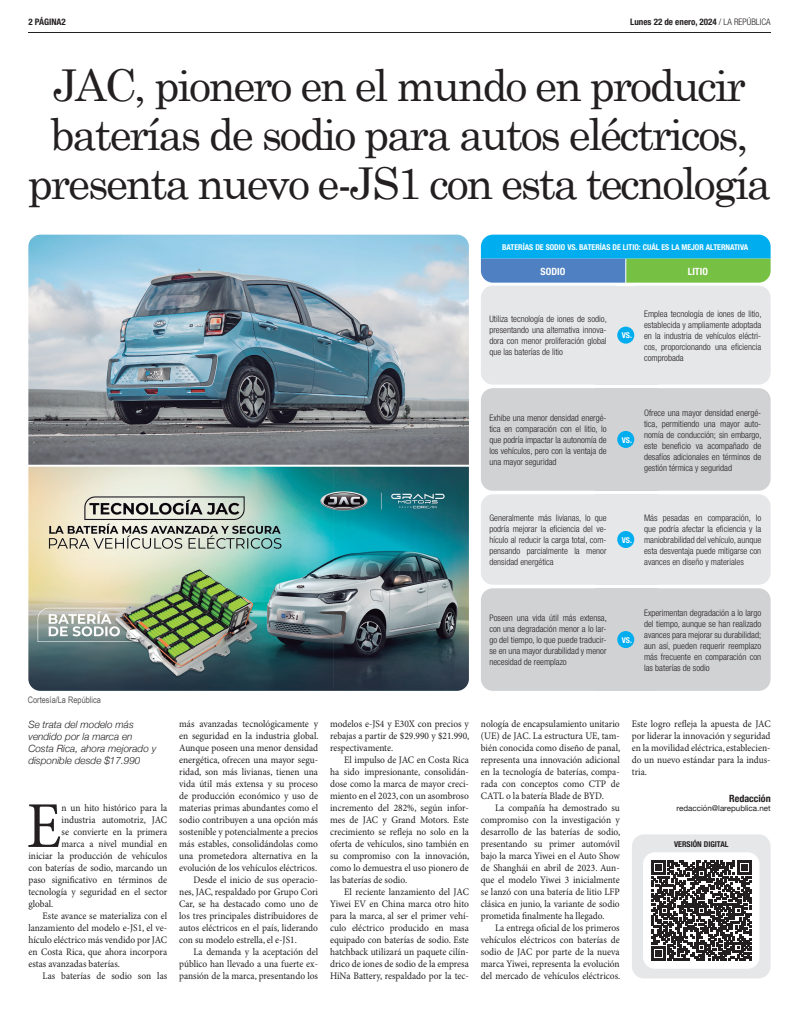
<style>
.page{position:relative;width:799px;height:1021px;background:#fff}
.page>*{position:absolute;margin:0;border:0;box-sizing:border-box;transform-origin:0 0}
.t1{font:65.4px "Minion Pro";color:#231f20;scale:.94 1}
.t2{font:43.9px/49px "Century Schoolbook";letter-spacing:-.05em;color:#231f20;text-align:center}
.t3{font:10px/12px "Minion Pro";color:#231f20;text-align:justify;scale:.94 1}
.t4{font:italic 300 10px/12px "Helvetica Neue";color:#231f20}
.t5{font:700 condensed 10px "Helvetica Neue";color:#fff}
.t6{font:700 condensed 10px "Helvetica Neue";color:#231f20}
.t7{font:300 condensed 9px/11px "Helvetica Neue";color:#231f20;text-align:justify}
.t8{font:700 condensed 9px "Helvetica Neue LT Std";color:#231f20}
.t9{font:9px "Arial Narrow";color:#57585a}
.t10{font:700 condensed 8px "Helvetica Neue";color:#fff}
.t11{font:8px "Helvetica Neue";color:#231f20}
.t12{font:700 condensed 8px "Helvetica Neue";color:#231f20}
.s1{font-weight:300}
</style>
<div class="page">
<hr style="left:28px;top:32px;width:742px;height:1px;background:#231f20">
<div style="left:631px;top:834px;width:139px;height:144px;background:#e6e7e9;border-radius:12px"></div>
<div style="left:642px;top:852px;width:117px;height:116px;background:#fff;border-radius:12px"></div>
<svg style="left:651px;top:860px;width:100px;height:100px"></svg>
<svg style="left:480px;top:235px;width:290px;height:456px;background:#cad7db"></svg>
<div style="left:617px;top:326px;width:17px;height:17px;background:#00aeef;border-radius:50%"></div>
<div style="left:617px;top:431px;width:17px;height:17px;background:#00aeef;border-radius:50%"></div>
<div style="left:617px;top:531px;width:17px;height:17px;background:#00aeef;border-radius:50%"></div>
<div style="left:617px;top:631px;width:17px;height:17px;background:#00aeef;border-radius:50%"></div>
<img style="left:28px;top:235px;width:440px;height:229px">
<img style="left:28px;top:466px;width:440px;height:225px">
<p class="t8" style="left:28px;top:17px;width:39px">2 PÁGINA2</p>
<p class="t8" style="left:630px;top:17px;width:142px">Lunes 22 de enero, 2024 <span class="s1">/ LA REPÚBLICA</span></p>
<h2 class="t2" style="left:28px;top:59px;width:744px">JAC, pionero en el mundo en producir baterías de sodio para autos eléctricos, presenta nuevo e-JS1 con esta tecnología</h2>
<p class="t10" style="left:502px;top:242px;width:247px">BATERÍAS DE SODIO VS. BATERÍAS DE LITIO: CUÁL ES LA MEJOR ALTERNATIVA</p>
<p class="t5" style="left:540px;top:265px;width:26px">SODIO</p>
<p class="t5" style="left:687px;top:265px;width:22px">LITIO</p>
<p class="t7" style="left:644px;top:308px;width:119px">Emplea tecnología de iones de litio, establecida y ampliamente adoptada en la industria de vehículos eléctri&shy;cos, proporcionando una eficiencia comprobada</p>
<p class="t7" style="left:489px;top:313px;width:119px">Utiliza tecnología de iones de sodio, presentando una alternativa innova&shy;dora con menor proliferación global que las baterías de litio</p>
<p class="t10" style="left:621px;top:330px;width:12px">VS.</p>
<p class="t7" style="left:489px;top:412px;width:119px">Exhibe una menor densidad energé&shy;tica en comparación con el litio, lo que podría impactar la autonomía de los vehículos, pero con la ventaja de una mayor seguridad</p>
<p class="t10" style="left:621px;top:435px;width:12px">VS.</p>
<p class="t7" style="left:644px;top:407px;width:119px">Ofrece una mayor densidad energé&shy;tica, permitiendo una mayor auto&shy;nomía de conducción; sin embargo, este beneficio va acompañado de desafíos adicionales en términos de gestión térmica y seguridad</p>
<p class="t7" style="left:489px;top:512px;width:119px">Generalmente más livianas, lo que podría mejorar la eficiencia del ve&shy;hículo al reducir la carga total, com&shy;pensando parcialmente la menor densidad energética</p>
<p class="t10" style="left:621px;top:535px;width:12px">VS.</p>
<p class="t7" style="left:644px;top:512px;width:119px">Más pesadas en comparación, lo que podría afectar la eficiencia y la maniobrabilidad del vehículo, aunque esta desventaja puede mitigarse con avances en diseño y materiales</p>
<p class="t9" style="left:28px;top:693px;width:75px">Cortesía/La República</p>
<p class="t4" style="left:28px;top:717px;width:129px">Se trata del modelo más vendido por la marca en<br>Costa Rica, ahora mejorado y disponible desde $17.990</p>
<h1 class="t1" style="left:27px;top:787px;width:39px">E</h1>
<p class="t3" style="left:61px;top:802px;width:114px">n un hito histórico para la</p>
<p class="t3" style="left:61px;top:814px;width:114px">industria automotriz, JAC</p>
<p class="t3" style="left:61px;top:826px;width:114px">se convierte en la primera</p>
<p class="t3" style="left:61px;top:838px;width:114px">marca a nivel mundial en</p>
<p class="t3" style="left:28px;top:850px;width:149px">iniciar la producción de vehículos</p>
<p class="t3" style="left:28px;top:862px;width:149px">con baterías de sodio, marcando un</p>
<p class="t3" style="left:28px;top:874px;width:149px">paso significativo en términos de</p>
<p class="t3" style="left:28px;top:886px;width:149px">tecnología y seguridad en el sector</p>
<p class="t3" style="left:28px;top:898px;width:28px">global.</p>
<p class="t3" style="left:43px;top:910px;width:134px">Este avance se materializa con el</p>
<p class="t3" style="left:28px;top:922px;width:149px">lanzamiento del modelo e-JS1, el ve-</p>
<p class="t3" style="left:28px;top:934px;width:149px">hículo eléctrico más vendido por JAC</p>
<p class="t3" style="left:28px;top:946px;width:149px">en Costa Rica, que ahora incorpora</p>
<p class="t3" style="left:28px;top:958px;width:99px">estas avanzadas baterías.</p>
<p class="t3" style="left:43px;top:970px;width:134px">Las baterías de sodio son las</p>
<p class="t7" style="left:489px;top:612px;width:119px">Poseen una vida útil más extensa, con una degradación menor a lo lar&shy;go del tiempo, lo que puede traducir&shy;se en una mayor durabilidad y menor necesidad de reemplazo</p>
<p class="t10" style="left:621px;top:635px;width:12px">VS.</p>
<p class="t7" style="left:644px;top:607px;width:119px">Experimentan degradación a lo largo del tiempo, aunque se han realizado avances para mejorar su durabilidad; aun así, pueden requerir reemplazo más frecuente en comparación con las baterías de sodio</p>
<p class="t3" style="left:179px;top:718px;width:149px">más avanzadas tecnológicamente y</p>
<p class="t3" style="left:179px;top:730px;width:150px">en seguridad en la industria global.</p>
<p class="t3" style="left:179px;top:742px;width:149px">Aunque poseen una menor densidad</p>
<p class="t3" style="left:179px;top:754px;width:149px">energética, ofrecen una mayor segu-</p>
<p class="t3" style="left:179px;top:766px;width:149px">ridad, son más livianas, tienen una</p>
<p class="t3" style="left:179px;top:778px;width:149px">vida útil más extensa y su proceso</p>
<p class="t3" style="left:179px;top:790px;width:149px">de producción económico y uso de</p>
<p class="t3" style="left:179px;top:802px;width:149px">materias primas abundantes como el</p>
<p class="t3" style="left:179px;top:814px;width:149px">sodio contribuyen a una opción más</p>
<p class="t3" style="left:179px;top:826px;width:149px">sostenible y potencialmente a precios</p>
<p class="t3" style="left:179px;top:838px;width:149px">más estables, consolidándolas como</p>
<p class="t3" style="left:179px;top:850px;width:149px">una prometedora alternativa en la</p>
<p class="t3" style="left:179px;top:862px;width:148px">evolución de los vehículos eléctricos.</p>
<p class="t3" style="left:193px;top:874px;width:134px">Desde el inicio de sus operacio-</p>
<p class="t3" style="left:179px;top:886px;width:149px">nes, JAC, respaldado por Grupo Cori</p>
<p class="t3" style="left:179px;top:898px;width:149px">Car, se ha destacado como uno de</p>
<p class="t3" style="left:179px;top:910px;width:149px">los tres principales distribuidores de</p>
<p class="t3" style="left:179px;top:922px;width:149px">autos eléctricos en el país, liderando</p>
<p class="t3" style="left:179px;top:934px;width:127px">con su modelo estrella, el e-JS1.</p>
<p class="t3" style="left:193px;top:946px;width:134px">La demanda y la aceptación del</p>
<p class="t3" style="left:179px;top:958px;width:149px">público han llevado a una fuerte ex-</p>
<p class="t3" style="left:179px;top:970px;width:149px">pansión de la marca, presentando los</p>
<p class="t3" style="left:330px;top:718px;width:150px">modelos e-JS4 y E30X con precios y rebajas a partir de $29.990 y $21.990, respectivamente.</p>
<p class="t3" style="left:330px;top:754px;width:150px;text-indent:14px">El impulso de JAC en Costa Rica ha sido impresionante, consolidán&shy;dose como la marca de mayor creci&shy;miento en el 2023, con un asombroso incremento del 282%, según infor&shy;mes de JAC y Grand Motors. Este crecimiento se refleja no solo en la oferta de vehículos, sino también en su compromiso con la innovación, como lo demuestra el uso pionero de las baterías de sodio.</p>
<p class="t3" style="left:330px;top:886px;width:149px;text-indent:14px">El reciente lanzamiento del JAC Yiwei EV en China marca otro hito para la marca, al ser el primer vehí&shy;culo eléctrico producido en masa equipado con baterías de sodio. Este hatchback utilizará un paquete cilín&shy;drico de iones de sodio de la empresa HiNa Battery, respaldado por la tec-</p>
<p class="t3" style="left:480px;top:718px;width:150px">nología de encapsulamiento unitario (UE) de JAC. La estructura UE, tam&shy;bién conocida como diseño de panal, representa una innovación adicional en la tecnología de baterías, compa&shy;rada con conceptos como CTP de CATL o la batería Blade de BYD.</p>
<p class="t3" style="left:480px;top:802px;width:150px;text-indent:14px">La compañía ha demostrado su compromiso con la investigación y desarrollo de las baterías de sodio, presentando su primer automóvil bajo la marca Yiwei en el Auto Show de Shanghái en abril de 2023. Aun&shy;que el modelo Yiwei 3 inicialmente se lanzó con una batería de litio LFP clásica en junio, la variante de sodio prometida finalmente ha llegado.</p>
<p class="t3" style="left:480px;top:922px;width:150px;text-indent:14px">La entrega oficial de los primeros vehículos eléctricos con baterías de sodio de JAC por parte de la nueva marca Yiwei, representa la evolución del mercado de vehículos eléctricos.</p>
<p class="t3" style="left:631px;top:718px;width:149px">Este logro refleja la apuesta de JAC por liderar la innovación y seguridad en la movilidad eléctrica, establecien&shy;do un nuevo estándar para la indus&shy;tria.</p>
<p class="t6" style="left:729px;top:790px;width:43px">Redacción</p>
<p class="t11" style="left:676px;top:802px;width:96px">redacción@larepublica.net</p>
<p class="t12" style="left:673px;top:839px;width:56px">VERSIÓN DIGITAL</p>
</div>
